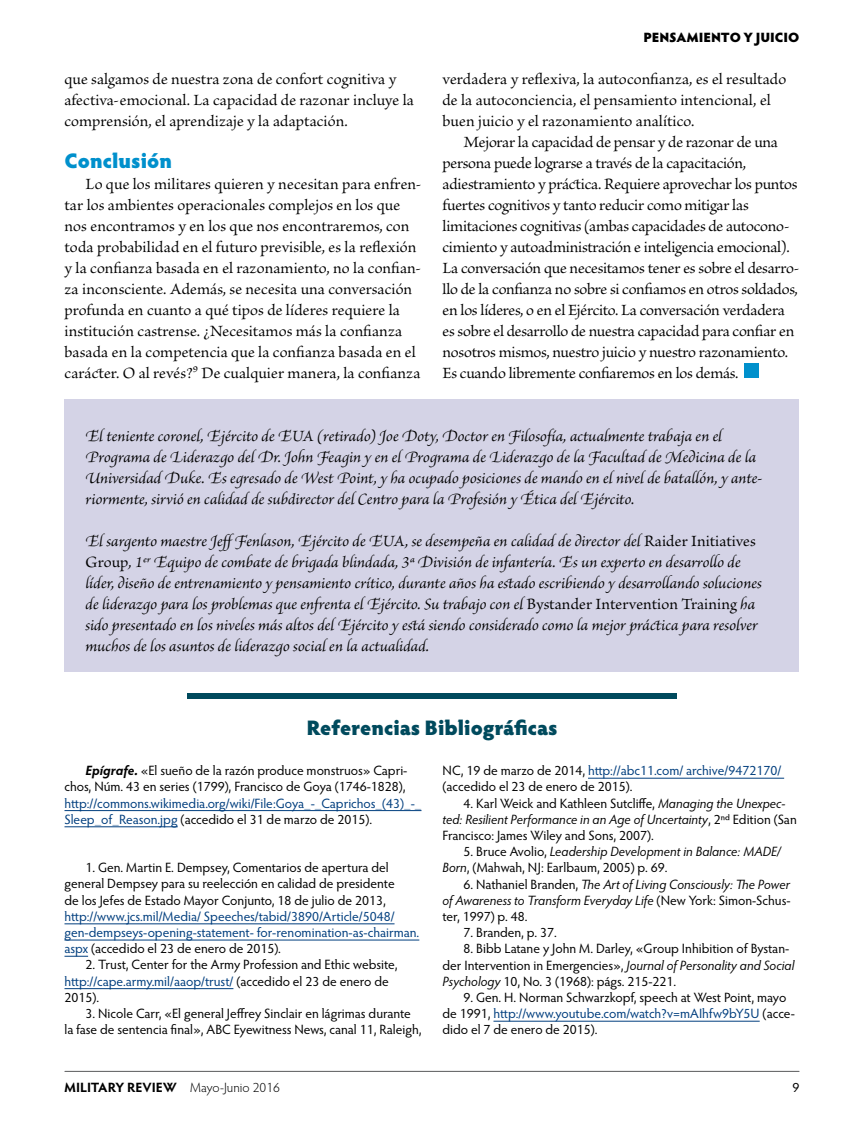
<style>
.page{position:relative;width:864px;height:1134px;background:#fff}
.page>*{position:absolute;margin:0;border:0;box-sizing:border-box;transform-origin:0 0}
.t1{font:900 21px "Hypatia Sans Pro";letter-spacing:-.005em;color:#004a5d}
.t2{font:900 21px "Hypatia Sans Pro";color:#0090cc}
.t3{font:16.5px/21px "Brioso Pro";letter-spacing:-.005em;color:#000}
.t4{font:italic 16.5px/21px "Brioso Pro";color:#000}
.t5{font:13.5px/16.2px "Hypatia Sans Pro";letter-spacing:-.005em;color:#000}
.t6{font:13.5px/16.2px "Hypatia Sans Pro";color:#003e7e}
.t7{font:italic 13.5px/16.2px "Hypatia Sans Pro";color:#000;text-align:justify}
.t8{font:700 13.5px "Hypatia Sans Pro";letter-spacing:-.005em;color:#000}
.t9{font:900 13.5px "Hypatia Sans Pro";letter-spacing:-.005em;color:#000}
.s1{font-style:normal}
.s2{font-weight:700;font-style:italic}
.s3{color:#000}
.s4{color:#003e7e}
.s5{font-style:italic}
.s6{font-weight:300}
</style>
<div class="page">
<hr style="left:65px;top:1071px;width:734px;height:1px;background:#58595b">
<div style="left:744px;top:363px;width:15px;height:15px;background:#0090cc"></div>
<div style="left:64px;top:399px;width:736px;height:273px;background:#d4d3e6"></div>
<div style="left:187px;top:693px;width:490px;height:6px;background:#004a5d"></div>
<hr style="left:64px;top:810px;width:358px;height:1px;background:#003e7e">
<hr style="left:64px;top:826px;width:114px;height:1px;background:#003e7e">
<hr style="left:64px;top:923px;width:331px;height:1px;background:#003e7e">
<hr style="left:64px;top:940px;width:355px;height:1px;background:#003e7e">
<svg style="left:64px;top:956px;width:24px;height:1px"></svg>
<hr style="left:64px;top:988px;width:169px;height:1px;background:#003e7e">
<hr style="left:588px;top:778px;width:196px;height:1px;background:#003e7e">
<hr style="left:494px;top:1021px;width:266px;height:1px;background:#003e7e">
<p class="t3" style="left:64px;top:69px;width:351px">que salgamos de nuestra zona de confort cognitiva y afectiva-emocional. La capacidad de razonar incluye la comprensión, el aprendizaje y la adaptación.</p>
<p class="t2" style="left:64px;top:145px;width:109px">Conclusión</p>
<p class="t3" style="left:65px;top:174px;width:358px;text-indent:21px">Lo que los militares quieren y necesitan para enfren&shy;tar los ambientes operacionales complejos en los que nos encontramos y en los que nos encontraremos, con toda probabilidad en el futuro previsible, es la reflexión y la confianza basada en el razonamiento, no la confian&shy;za inconsciente. Además, se necesita una conversación profunda en cuanto a qué tipos de líderes requiere la institución castrense. ¿Necesitamos más la confianza basada en la competencia que la confianza basada en el carácter. O al revés?9 De cualquier manera, la confianza</p>
<p class="t9" style="left:644px;top:27px;width:157px">PENSAMIENTO Y JUICIO</p>
<p class="t3" style="left:443px;top:69px;width:345px">verdadera y reflexiva, la autoconfianza, es el resultado de la autoconciencia, el pensamiento intencional, el buen juicio y el razonamiento analítico.</p>
<p class="t3" style="left:443px;top:132px;width:358px;text-indent:21px">Mejorar la capacidad de pensar y de razonar de una persona puede lograrse a través de la capacitación, adiestramiento y práctica. Requiere aprovechar los puntos fuertes cognitivos y tanto reducir como mitigar las limitaciones cognitivas (ambas capacidades de autocono&shy;cimiento y autoadministración e inteligencia emocional).<br>La conversación que necesitamos tener es sobre el desarro&shy;llo de la confianza no sobre si confiamos en otros soldados, en los líderes, o en el Ejército. La conversación verdadera es sobre el desarrollo de nuestra capacidad para confiar en nosotros mismos, nuestro juicio y nuestro razonamiento.<br>Es cuando libremente confiaremos en los demás.</p>
<p class="t4" style="left:86px;top:425px;width:679px">El teniente coronel, Ejército de EUA (retirado) Joe Doty, Doctor en Filosofía, actualmente trabaja en el Programa de Liderazgo del Dr. John Feagin y en el Programa de Liderazgo de la Facultad de Medicina de la Universidad Duke. Es egresado de West Point, y ha ocupado posiciones de mando en el nivel de batallón, y ante&shy;riormente, sirvió en calidad de subdirector del Centro para la Profesión y Ética del Ejército.</p>
<p class="t4" style="left:86px;top:530px;width:678px">El sargento maestre JeffFenlason, Ejército de EUA, se desempeña en calidad de director del <span class="s1">Raider Initiatives Group</span>, 1er Equipo de combate de brigada blindada, 3a División de infantería. Es un experto en desarrollo de líder, diseño de entrenamiento y pensamiento crítico, durante años ha estado escribiendo y desarrollando soluciones de liderazgo para los problemas que enfrenta el Ejército. Su trabajo con el <span class="s1">Bystander Intervention Training</span> ha sido presentado en los niveles más altos del Ejército y está siendo considerado como la mejor práctica para resolver muchos de los asuntos de liderazgo social en la actualidad.</p>
<p class="t1" style="left:306px;top:712px;width:253px">Referencias Bibliográficas</p>
<p class="t5" style="left:64px;top:762px;width:345px;text-align:right"><span class="s2">Epígrafe.</span> «El sueño de la razón produce monstruos» Capri&shy;chos, Núm. 43 en series (1799), Francisco de Goya (1746-1828),</p>
<p class="t6" style="left:64px;top:794px;width:358px">http://commons.wikimedia.org/wiki/File:Goya_-_Caprichos_(43)_-_<br>Sleep_of_Reason.jpg <span class="s3">(accedido el 31 de marzo de 2015).</span></p>
<p class="t5" style="left:64px;top:859px;width:332px;text-indent:21px">1. Gen. Martin E. Dempsey, Comentarios de apertura del general Dempsey para su reelección en calidad de presidente de los Jefes de Estado Mayor Conjunto, 18 de julio de 2013,</p>
<p class="t6" style="left:64px;top:908px;width:356px">http://www.jcs.mil/Media/ Speeches/tabid/3890/Article/5048/ gen-dempseys-opening-statement- for-renomination-as-chairman. aspx <span class="s3">(accedido el 23 de enero de 2015).</span></p>
<p class="t5" style="left:64px;top:956px;width:335px;text-indent:21px">2. Trust, Center for the Army Profession and Ethic website, <span class="s4">http://cape.army.mil/aaop/trust/</span> (accedido el 23 de enero de<br>2015).</p>
<p class="t5" style="left:64px;top:1005px;width:359px;text-indent:21px">3. Nicole Carr, «El general Jeffrey Sinclair en lágrimas durante la fase de sentencia final», ABC Eyewitness News, canal 11, Raleigh,</p>
<p class="t5" style="left:442px;top:762px;width:340px">NC, 19 de marzo de 2014, <span class="s4">http://abc11.com/ archive/9472170/ </span>(accedido el 23 de enero de 2015).</p>
<p class="t5" style="left:443px;top:794px;width:356px;text-indent:21px">4. Karl Weick and Kathleen Sutcliffe, <span class="s5">Managing the Unexpec&shy;ted: Resilient Performance in an Age of Uncertainty</span>, 2nd Edition (San<br>Francisco: James Wiley and Sons, 2007).</p>
<p class="t5" style="left:443px;top:843px;width:340px;text-indent:21px">5. Bruce Avolio, <span class="s5">Leadership Development in Balance: MADE/<br>Born</span>, (Mahwah, NJ: Earlbaum, 2005) p. 69.</p>
<p class="t7" style="left:443px;top:875px;width:350px;text-indent:21px"><span class="s1">6. Nathaniel Branden,</span> The Art of Living Consciously: The Power of Awareness to Transform Everyday Life <span class="s1">(New York: Simon-Schus&shy;ter, 1997) p. 48.</span></p>
<p class="t5" style="left:464px;top:924px;width:95px">7. Branden, p. 37.</p>
<p class="t5" style="left:443px;top:940px;width:353px;text-indent:21px">8. Bibb Latane y John M. Darley, «Group Inhibition of Bystan&shy;der Intervention in Emergencies», <span class="s5">Journal of Personality and Social<br>Psychology</span> 10, No. 3 (1968): págs. 215-221.</p>
<p class="t5" style="left:443px;top:989px;width:354px;text-indent:21px">9. Gen. H. Norman Schwarzkopf, speech at West Point, mayo de 1991, <span class="s4">http://www.youtube.com/watch?v=mAIhfw9bY5U</span> (acce&shy;dido el 7 de enero de 2015).</p>
<p class="t8" style="left:64px;top:1078px;width:217px">MILITARY REVIEW <span class="s6">Mayo-Junio 2016</span></p>
<p class="t5" style="left:793px;top:1079px;width:8px">9</p>
</div>
